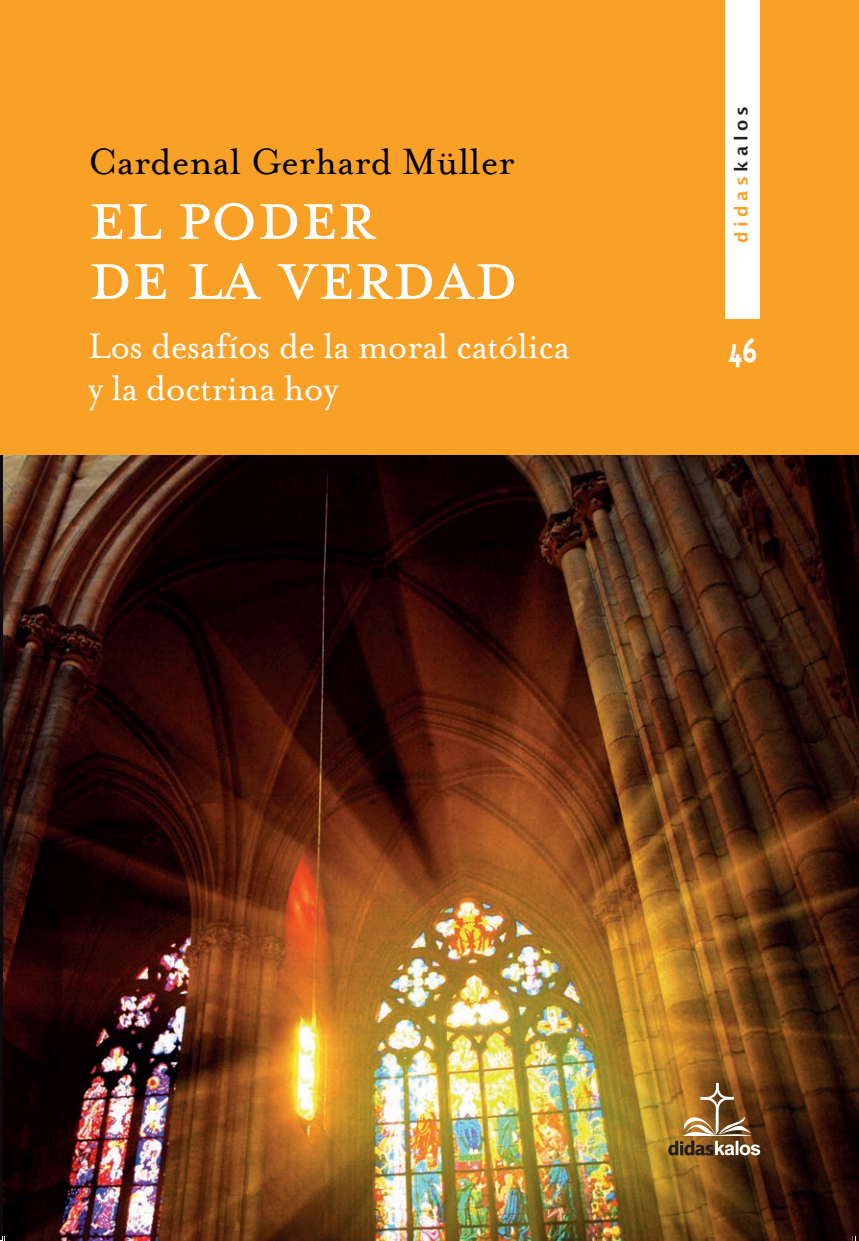
<style>
.page{position:relative;width:859px;height:1241px;background:#fff}
.page>*{position:absolute;margin:0;border:0;box-sizing:border-box;transform-origin:0 0}
.t1{font:80px/60px "Mrs Eaves Small Caps";letter-spacing:-.015em;color:#fff}
.t2{font:42px "Mrs Eaves OT";color:#000002}
.t3{font:40px/42px "Mrs Eaves Lining OT";letter-spacing:-.015em;color:#fff}
.t4{font:700 38px "Triplex";color:#fff;scale:.8 1}
.t5{font:600 17.6px "Lucida Sans";letter-spacing:.25em;color:#f9a026}
.s1{color:#231f20}
</style>
<div class="page">
<img style="left:4px;top:455px;width:855px;height:785px">
<div style="left:0;top:0;width:859px;height:455px;background:#f9a026"></div>
<div style="left:725px;top:0;width:35px;height:319px;background:#fff"></div>
<svg style="left:668px;top:1082px;width:92px;height:73px;background:#946c3d"></svg>
<svg style="left:0;top:1223px;width:5px;height:17px"></svg>
<svg style="left:853px;top:1223px;width:6px;height:17px"></svg>
<p class="t2" style="left:88px;top:137px;width:428px">Cardenal Gerhard Müller</p>
<h1 class="t1" style="left:88px;top:187px;width:432px">el poder<br>de la verdad</h1>
<p class="t3" style="left:88px;top:326px;width:483px">Los desafíos de la moral católica y la doctrina hoy</p>
<p class="t5" style="left:731px;top:243px;width:139px;rotate:-90deg">didas<span class="s1">kalos</span></p>
<p class="t4" style="left:727px;top:329px;width:39px">46</p>
</div>
